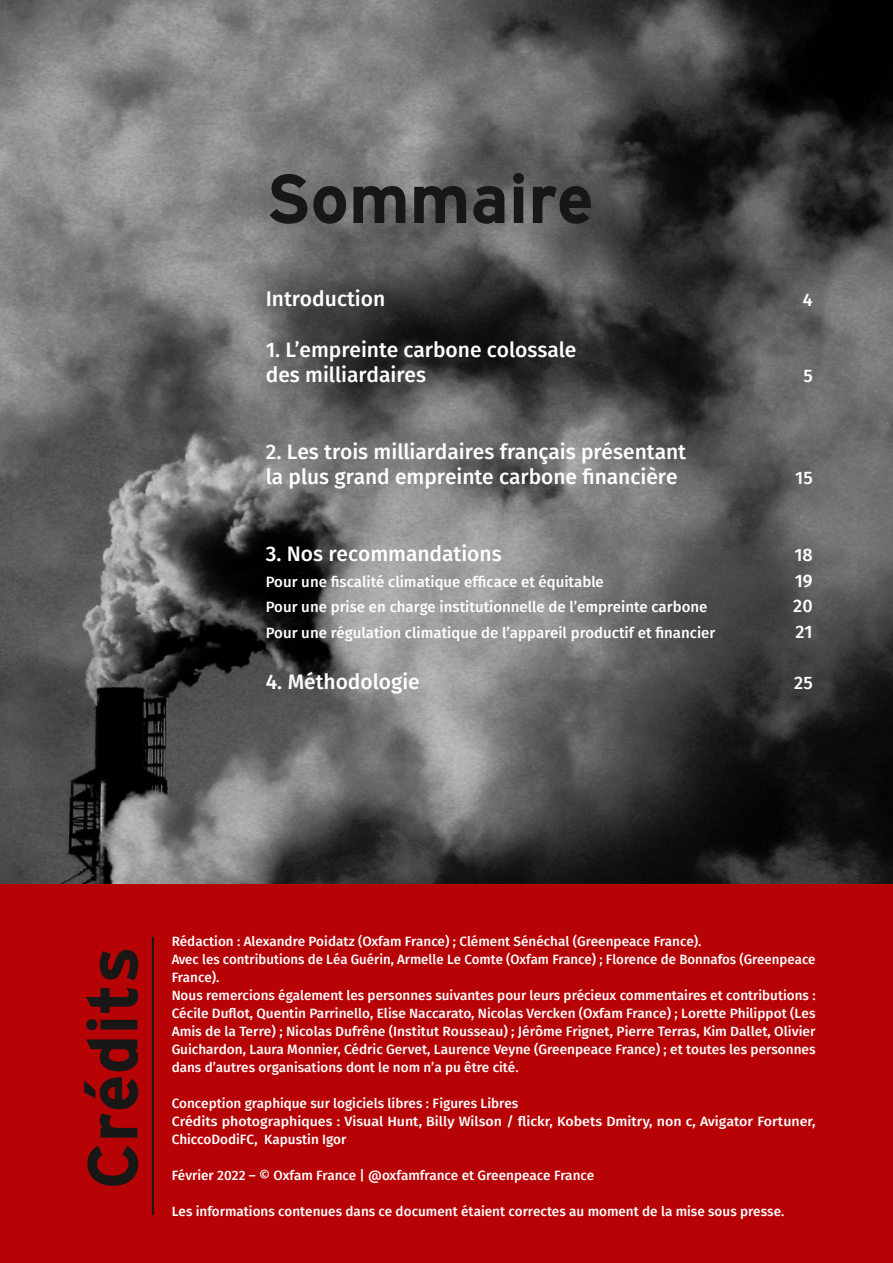
<style>
.page{position:relative;width:893px;height:1263px;background:#fff}
.page>*{position:absolute;margin:0;border:0;box-sizing:border-box;transform-origin:0 0}
.t1{font:700 70.5px "Interstate";color:#181715}
.t2{font:700 69px "Interstate";color:#181715}
.t3{font:500 21px/25.5px "Fira Sans";color:#fff}
.t4{font:500 18px "Fira Sans";color:#fff}
.t5{font:500 15px "Fira Sans";color:#fff}
.t6{font:500 13.5px/18px "Fira Sans";color:#fff}
</style>
<div class="page">
<img style="left:0;top:0;width:893px;height:885px">
<div style="left:0;top:885px;width:893px;height:378px;background:#b80306"></div>
<hr style="left:152px;top:937px;width:2px;height:278px;background:#181715">
<h2 class="t2" style="left:266px;top:168px;width:330px">Sommaire</h2>
<h3 class="t3" style="left:266px;top:286px;width:121px">Introduction</h3>
<h3 class="t4" style="left:803px;top:289px;width:11px">4</h3>
<h3 class="t3" style="left:266px;top:337px;width:312px">1. L’empreinte carbone colossale des milliardaires</h3>
<h3 class="t4" style="left:803px;top:366px;width:11px">5</h3>
<h3 class="t3" style="left:266px;top:439px;width:422px">2. Les trois milliardaires français présentant la plus grand empreinte carbone financière</h3>
<h3 class="t4" style="left:795px;top:468px;width:19px">15</h3>
<h3 class="t3" style="left:266px;top:541px;width:237px">3. Nos recommandations</h3>
<h3 class="t4" style="left:794px;top:544px;width:20px">18</h3>
<p class="t5" style="left:266px;top:572px;width:340px">Pour une fiscalité climatique efficace et équitable</p>
<h3 class="t4" style="left:795px;top:570px;width:19px">19</h3>
<p class="t5" style="left:266px;top:598px;width:443px">Pour une prise en charge institutionnelle de l’empreinte carbone</p>
<h3 class="t4" style="left:793px;top:595px;width:21px">20</h3>
<p class="t5" style="left:266px;top:623px;width:451px">Pour une régulation climatique de l’appareil productif et financier</p>
<h3 class="t4" style="left:795px;top:621px;width:19px">21</h3>
<h3 class="t3" style="left:266px;top:669px;width:156px">4. Méthodologie</h3>
<h3 class="t4" style="left:794px;top:672px;width:20px">25</h3>
<h1 class="t1" style="left:81px;top:1189px;width:245px;rotate:-90deg">Crédits</h1>
<p class="t6" style="left:172px;top:933px;width:645px">Rédaction : Alexandre Poidatz (Oxfam France) ; Clément Sénéchal (Greenpeace France).<br>Avec les contributions de Léa Guérin, Armelle Le Comte (Oxfam France) ; Florence de Bonnafos (Greenpeace France).<br>Nous remercions également les personnes suivantes pour leurs précieux commentaires et contributions :<br>Cécile Duflot, Quentin Parrinello, Elise Naccarato, Nicolas Vercken (Oxfam France) ; Lorette Philippot (Les Amis de la Terre) ; Nicolas Dufrêne (Institut Rousseau) ; Jérôme Frignet, Pierre Terras, Kim Dallet, Olivier Guichardon, Laura Monnier, Cédric Gervet, Laurence Veyne (Greenpeace France) ; et toutes les personnes dans d’autres organisations dont le nom n’a pu être cité.</p>
<p class="t6" style="left:172px;top:1095px;width:645px">Conception graphique sur logiciels libres : Figures Libres<br>Crédits photographiques : Visual Hunt, Billy Wilson / flickr, Kobets Dmitry, non c, Avigator Fortuner,<br>ChiccoDodiFC, Kapustin Igor</p>
<p class="t6" style="left:172px;top:1167px;width:424px">Février 2022 – © Oxfam France | @oxfamfrance et Greenpeace France</p>
<p class="t6" style="left:172px;top:1203px;width:614px">Les informations contenues dans ce document étaient correctes au moment de la mise sous presse.</p>
</div>
